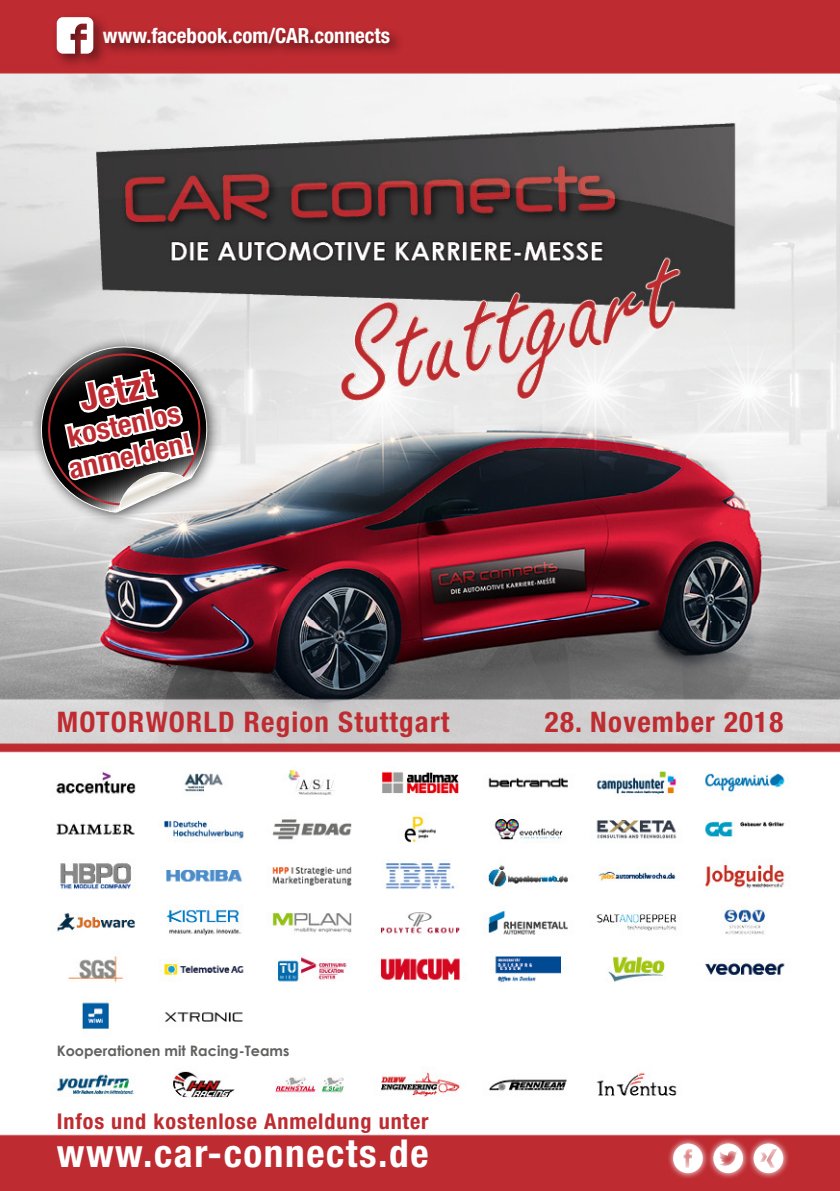
<style>
.page{position:relative;width:840px;height:1191px;background:#fff}
.page>*{position:absolute;margin:0;border:0;box-sizing:border-box;transform-origin:0 0}
.t1{font:700 condensed 38.6px "Helvetica Neue";letter-spacing:.04em;color:#fff}
.t2{font:700 condensed 37px "Helvetica Neue";color:#bd2b31;scale:1.05 1}
.t3{font:700 condensed 28.4px "Helvetica Neue";letter-spacing:.04em;color:#be2c31}
.t4{font:700 condensed 28.4px/31.6px "Helvetica Neue";color:#bd2b31;scale:1.05 1}
.t5{font:700 condensed 21.8px "Helvetica Neue";letter-spacing:.04em;color:#be2c31}
.t6{font:700 condensed 21px "Helvetica Neue";color:#fff}
.t7{font:700 14.4px "Century Gothic";color:#626261}
</style>
<div class="page">
<img style="left:0;top:0;width:839px;height:1191px">
<div style="left:99px;top:24px;width:304px;height:34px;background:#000;opacity:.5"></div>
<svg style="left:666px;top:1137px;width:40px;height:42px"></svg>
<svg style="left:672px;top:1143px;width:30px;height:30px"></svg>
<svg style="left:748px;top:1137px;width:42px;height:42px"></svg>
<svg style="left:753px;top:1143px;width:29px;height:30px"></svg>
<svg style="left:706px;top:1136px;width:42px;height:44px"></svg>
<svg style="left:713px;top:1143px;width:29px;height:30px"></svg>
<div style="left:51px;top:12px;width:58px;height:58px;background:#000;opacity:.5"></div>
<svg style="left:57px;top:17px;width:36px;height:37px"></svg>
<div style="left:31px;top:335px;width:190px;height:191px;background:#000;opacity:.75"></div>
<svg style="left:31px;top:335px;width:187px;height:178px"></svg>
<p class="t6" style="left:103px;top:23px;width:288px">www.facebook.com/CAR.connects</p>
<h2 class="t2" style="left:75px;top:376px;width:73px;rotate:-12deg">Jetzt</h2>
<p class="t4" style="left:59px;top:422px;width:121px;rotate:-12deg">kostenlos anmelden!</p>
<p class="t3" style="left:57px;top:704px;width:394px">MOTORWORLD Region Stuttgart</p>
<p class="t3" style="left:544px;top:704px;width:240px">28. November 2018</p>
<p class="t7" style="left:57px;top:1042px;width:234px">Kooperationen mit Racing-Teams</p>
<p class="t5" style="left:57px;top:1107px;width:373px">Infos und kostenlose Anmeldung unter</p>
<h1 class="t1" style="left:57px;top:1129px;width:373px">www.car-connects.de</h1>
</div>
